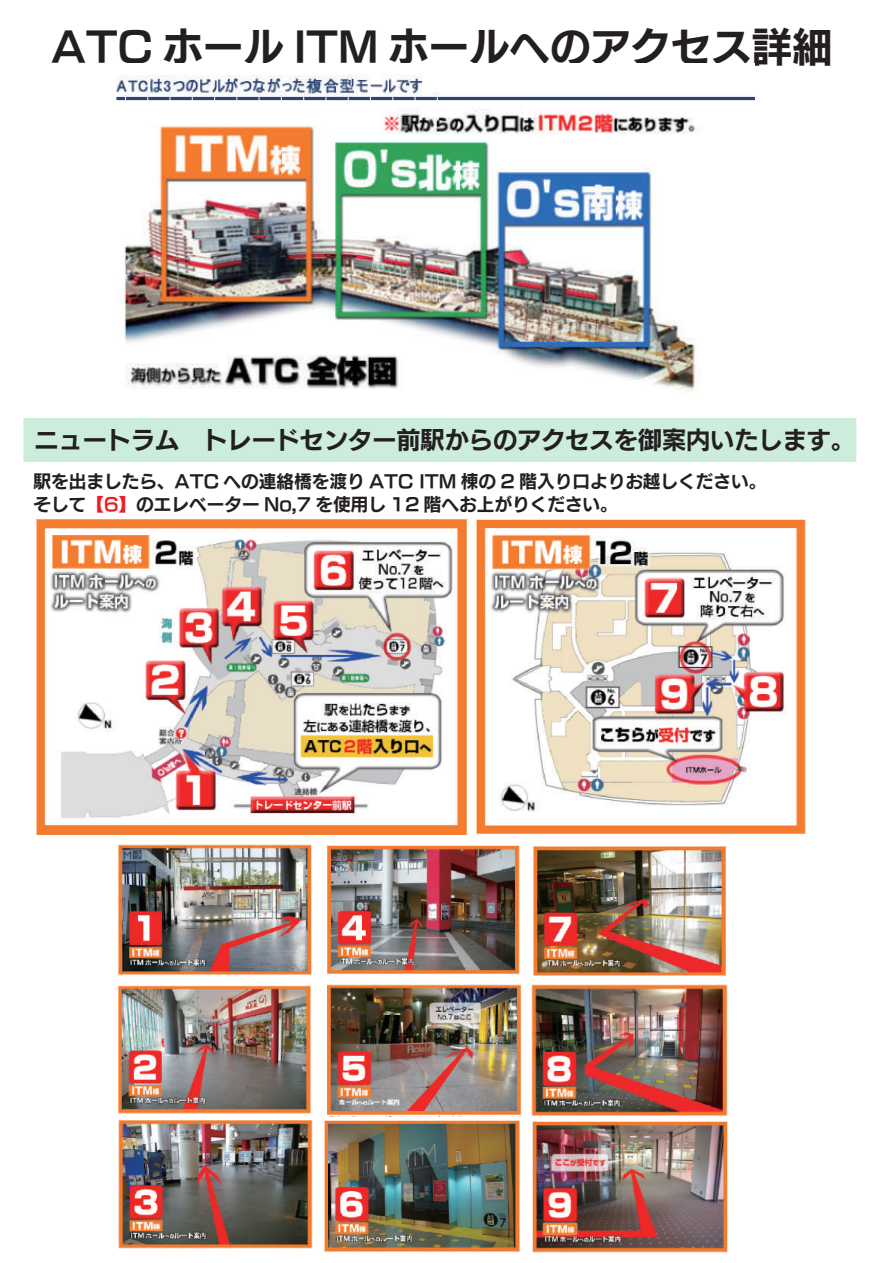
<style>
.page{position:relative;width:893px;height:1263px;background:#fff}
.page>*{position:absolute;margin:0;border:0;box-sizing:border-box;transform-origin:0 0}
.t1{font:40.35px "New Rodin Pro N B";color:#231f20}
.t2{font:24.15px "New Rodin Pro N B";color:#231f20}
.t3{font:17.7px/23.4px "New Rodin Pro N B";color:#231f20}
.s1{color:#ee1d23}
</style>
<div class="page">
<div style="left:23px;top:418px;width:833px;height:44px;background:#cdeddc"></div>
<img style="left:116px;top:75px;width:639px;height:316px">
<img style="left:34px;top:518px;width:435px;height:317px">
<img style="left:117px;top:845px;width:194px;height:130px">
<img style="left:117px;top:985px;width:194px;height:130px">
<img style="left:118px;top:1120px;width:194px;height:129px">
<img style="left:326px;top:846px;width:194px;height:129px">
<img style="left:326px;top:984px;width:196px;height:133px">
<img style="left:322px;top:1120px;width:198px;height:132px">
<img style="left:533px;top:845px;width:193px;height:131px">
<img style="left:531px;top:985px;width:196px;height:131px">
<img style="left:532px;top:1121px;width:196px;height:131px">
<img style="left:476px;top:519px;width:330px;height:315px">
<h1 class="t1" style="left:51px;top:12px;width:783px">ATC ホール ITM ホールへのアクセス詳細</h1>
<h2 class="t2" style="left:34px;top:419px;width:822px">ニュートラム　トレードセンター前駅からのアクセスを御案内いたします。</h2>
<p class="t3" style="left:34px;top:468px;width:734px">駅を出ましたら、ATC への連絡橋を渡り ATC ITM 棟の 2 階入り口よりお越しください。そして<span class="s1">【6】</span>のエレベーター No,7 を使用し 12 階へお上がりください。</p>
</div>
